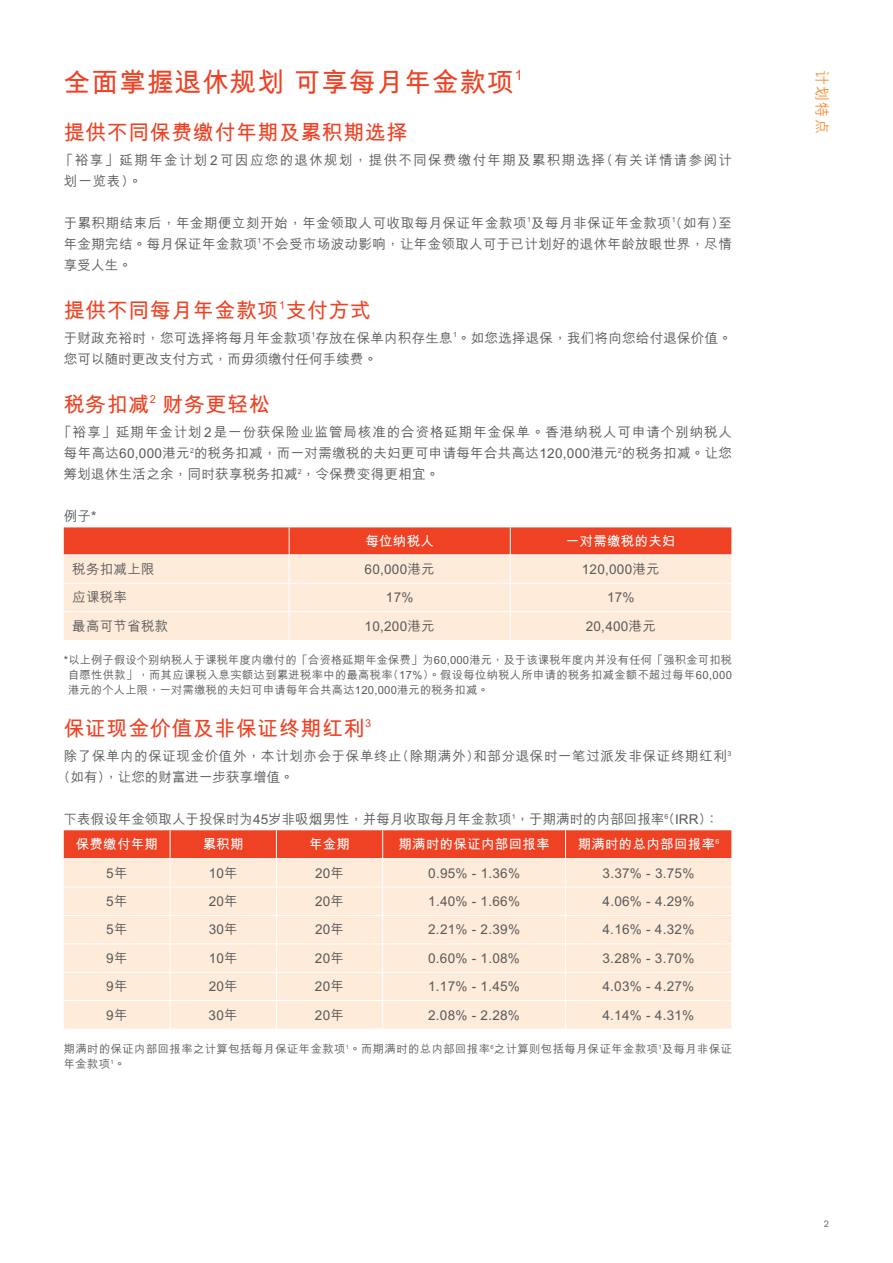
<style>
.page{position:relative;width:893px;height:1263px;background:#fff}
.page>*{position:absolute;margin:0;border:0;box-sizing:border-box;transform-origin:0 0}
.t1{font:700 27px "M Hei HKS";letter-spacing:.025em;color:#ef4123}
.t2{font:700 21px "M Hei HKS";letter-spacing:.025em;color:#ef4123}
.t3{font:500 15px "M Hei HKS";color:#f78e37}
.t4{font:500 13.5px/21px "M Hei HKS";letter-spacing:.02em;color:#58595b;text-align:justify}
.t5{font:500 13.5px/21px "M Hei HKS";letter-spacing:.045em;color:#58595b}
.t6{font:500 13.5px/25px "M Hei HKS";color:#58595b}
.t7{font:500 13.5px/21px "M Hei HKS";letter-spacing:.1em;color:#58595b}
.t8{font:700 13.5px "M Hei HKS";letter-spacing:.02em;color:#fff}
.t9{font:500 11.25px/15px "M Hei HKS";letter-spacing:.045em;color:#58595b;text-align:justify}
.t10{font:9px "Eina 04";color:#58595b}
.s1{font-weight:700;color:#fff}
</style>
<div class="page">
<svg style="left:64px;top:527px;width:667px;height:113px;background:#fbc3af"></svg>
<svg style="left:64px;top:830px;width:667px;height:199px;background:#fcd4c1"></svg>
<h1 class="t1" style="left:64px;top:62px;width:460px">全面掌握退休規劃可享每月年金款項<sup>1</sup></h1>
<h2 class="t2" style="left:64px;top:117px;width:345px">提供不同保費繳付年期及累積期選擇</h2>
<p class="t7" style="left:60px;top:148px;width:673px">「裕享」延期年金計劃2可因應您的退休規劃，提供不同保費繳付年期及累積期選擇(有關詳情請參閱計劃一覽表)。</p>
<p class="t4" style="left:64px;top:211px;width:670px">於累積期結束後，年金期便立刻開始，年金領取人可收取每月保證年金款項<sup>1</sup>及每月非保證年金款項<sup>1</sup>(如有)至年金期完結。每月保證年金款項<sup>1</sup>不會受市場波動影響，讓年金領取人可於已計劃好的退休年齡放眼世界，盡情享受人生。</p>
<h2 class="t2" style="left:64px;top:295px;width:309px">提供不同每月年金款項<sup>1</sup>支付方式</h2>
<p class="t4" style="left:64px;top:326px;width:670px">於財政充裕時，您可選擇將每月年金款項<sup>1</sup>存放在保單內積存生息<sup>1</sup>。如您選擇退保，我們將向您給付退保價值。您可以隨時更改支付方式，而毋須繳付任何手續費。</p>
<h2 class="t2" style="left:64px;top:389px;width:207px">稅務扣減<sup>2</sup> 財務更輕鬆</h2>
<p class="t4" style="left:64px;top:421px;width:670px;text-indent:-5px">「裕享」延期年金計劃2是一份獲保險業監管局核准的合資格延期年金保單。香港納稅人可申請個別納稅人每年高達60,000港元<sup>2</sup>的稅務扣減，而一對需繳稅的夫婦更可申請每年合共高達120,000港元<sup>2</sup>的稅務扣減。讓您籌劃退休生活之余，同時獲享稅務扣減<sup>2</sup>，令保費變得更相宜。</p>
<p class="t4" style="left:64px;top:505px;width:34px">例子*</p>
<p class="t8" style="left:365px;top:531px;width:70px">每位納稅人</p>
<p class="t8" style="left:566px;top:531px;width:111px">一對需繳稅的夫婦</p>
<p class="t4" style="left:72px;top:557px;width:84px">稅務扣減上限</p>
<p class="t4" style="left:365px;top:557px;width:72px">60,000港元</p>
<p class="t4" style="left:582px;top:557px;width:79px">120,000港元</p>
<p class="t4" style="left:72px;top:586px;width:56px">應課稅率</p>
<p class="t4" style="left:386px;top:586px;width:29px">17%</p>
<p class="t4" style="left:607px;top:586px;width:29px">17%</p>
<p class="t4" style="left:72px;top:614px;width:98px">最高可節省稅款</p>
<p class="t4" style="left:365px;top:614px;width:72px">10,200港元</p>
<p class="t4" style="left:586px;top:614px;width:72px">20,400港元</p>
<p class="t9" style="left:68px;top:651px;width:665px;text-indent:-4px">*以上例子假設個別納稅人於課稅年度內繳付的「合資格延期年金保費」為60,000港元，及於該課稅年度內並沒有任何「強積金可扣稅自願性供款」，而其應課稅入息實額達到累進稅率中的最高稅率(17%)。假設每位納稅人所申請的稅務扣減金額不超過每年60,000港元的個人上限，一對需繳稅的夫婦可申請每年合共高達120,000港元的稅務扣減。</p>
<h2 class="t2" style="left:64px;top:713px;width:309px">保證現金價值及非保證終期紅利<sup>3</sup></h2>
<p class="t5" style="left:64px;top:745px;width:669px">除了保單內的保證現金價值外，本計劃亦會於保單終止(除期滿外)和部分退保時一筆過派發非保證終期紅利<sup>3 </sup>(如有)，讓您的財富進一步獲享增值。</p>
<p class="t6" style="left:76px;top:806px;width:644px;text-indent:-12px">下表假設年金領取人於投保時為45歲非吸煙男性，並每月收取每月年金款項<sup>1</sup>，於期滿時的內部回報率<sup>6</sup>(IRR)：<span class="s1">保費繳付年期</span></p>
<p class="t8" style="left:203px;top:834px;width:43px">累積期</p>
<p class="t8" style="left:309px;top:834px;width:43px">年金期</p>
<p class="t8" style="left:398px;top:834px;width:153px">期滿時的保證內部回報率</p>
<p class="t8" style="left:578px;top:834px;width:143px">期滿時的總內部回報率<sup>6</sup></p>
<p class="t4" style="left:106px;top:861px;width:23px">5年</p>
<p class="t4" style="left:209px;top:861px;width:31px">10年</p>
<p class="t4" style="left:315px;top:861px;width:31px">20年</p>
<p class="t4" style="left:428px;top:861px;width:93px">0.95% - 1.36%</p>
<p class="t4" style="left:603px;top:861px;width:93px">3.37% - 3.75%</p>
<p class="t4" style="left:106px;top:889px;width:23px">5年</p>
<p class="t4" style="left:209px;top:889px;width:31px">20年</p>
<p class="t4" style="left:315px;top:889px;width:31px">20年</p>
<p class="t4" style="left:428px;top:889px;width:93px">1.40% - 1.66%</p>
<p class="t4" style="left:603px;top:889px;width:93px">4.06% - 4.29%</p>
<p class="t4" style="left:106px;top:918px;width:23px">5年</p>
<p class="t4" style="left:209px;top:918px;width:31px">30年</p>
<p class="t4" style="left:315px;top:918px;width:31px">20年</p>
<p class="t4" style="left:428px;top:918px;width:93px">2.21% - 2.39%</p>
<p class="t4" style="left:602px;top:918px;width:93px">4.16% - 4.32%</p>
<p class="t4" style="left:106px;top:946px;width:23px">9年</p>
<p class="t4" style="left:209px;top:946px;width:31px">10年</p>
<p class="t4" style="left:315px;top:946px;width:31px">20年</p>
<p class="t4" style="left:428px;top:946px;width:93px">0.60% - 1.08%</p>
<p class="t4" style="left:602px;top:946px;width:93px">3.28% - 3.70%</p>
<p class="t4" style="left:106px;top:975px;width:23px">9年</p>
<p class="t4" style="left:209px;top:975px;width:31px">20年</p>
<p class="t4" style="left:315px;top:975px;width:31px">20年</p>
<p class="t4" style="left:428px;top:975px;width:93px">1.17% - 1.45%</p>
<p class="t4" style="left:602px;top:975px;width:93px">4.03% - 4.27%</p>
<p class="t4" style="left:106px;top:1003px;width:23px">9年</p>
<p class="t4" style="left:209px;top:1003px;width:31px">30年</p>
<p class="t4" style="left:315px;top:1003px;width:31px">20年</p>
<p class="t4" style="left:428px;top:1003px;width:93px">2.08% - 2.28%</p>
<p class="t4" style="left:602px;top:1003px;width:93px">4.14% - 4.31%</p>
<p class="t9" style="left:64px;top:1041px;width:670px">期滿時的保證內部回報率之計算包括每月保證年金款項<sup>1</sup>。而期滿時的總內部回報率<sup>6</sup>之計算則包括每月保證年金款項<sup>1</sup>及每月非保證年金款項<sup>1</sup>。</p>
<p class="t3" style="left:833px;top:70px;width:65px;rotate:90deg">計劃特點</p>
<p class="t10" style="left:824px;top:1217px;width:7px">2</p>
</div>
